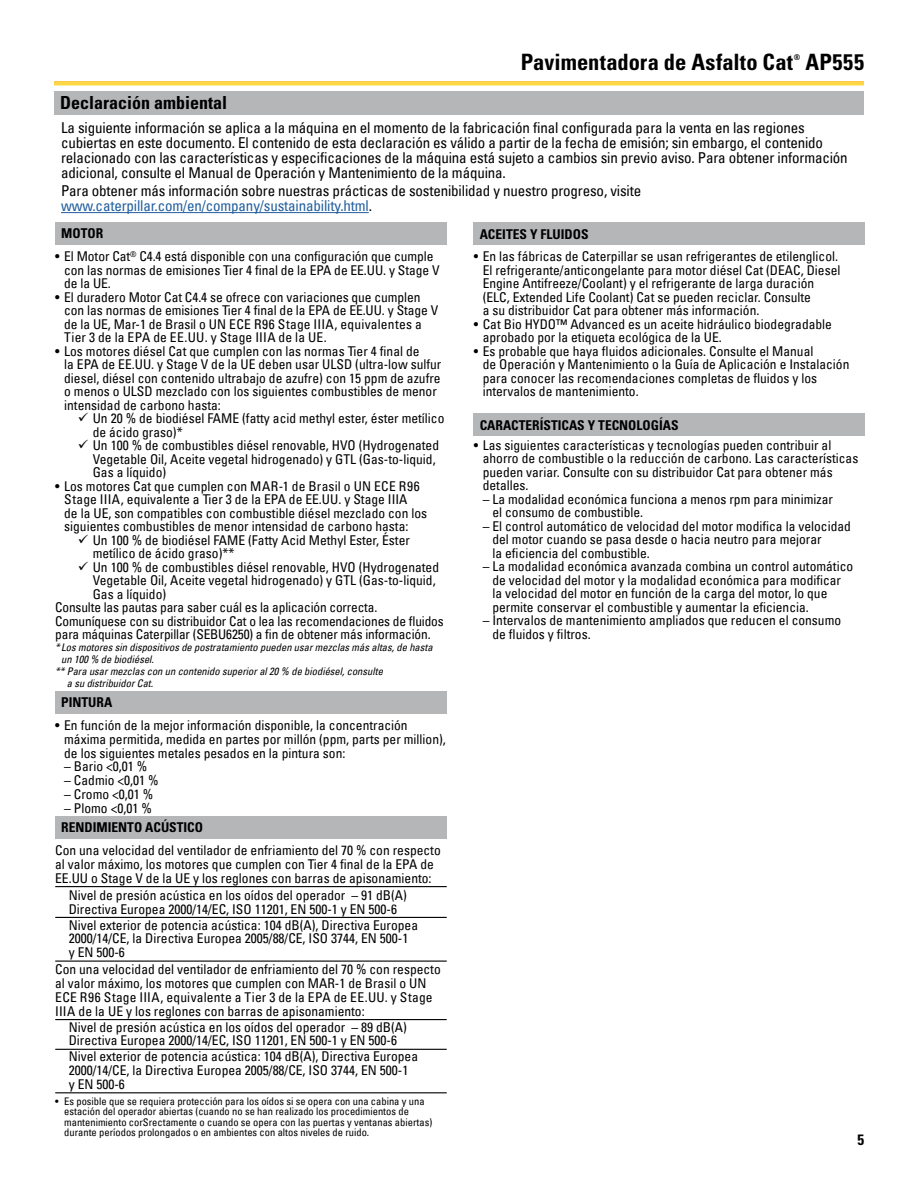
<style>
.page{position:relative;width:918px;height:1188px;background:#fff}
.page>*{position:absolute;margin:0;border:0;box-sizing:border-box;transform-origin:0 0}
.BackCover-SH{font:700 condensed 22.5px "Univers LT Std";letter-spacing:.01em;color:#000}
.MH{font:700 condensed 18px "Univers LT Std";color:#000}
.t1{font:condensed 15px/15px "Univers LT";letter-spacing:-.01em;color:#000}
.t2{font:700 condensed 15px "Univers LT Std";color:#000}
.TechSpec{font:condensed 13.5px/13.5px "Univers LT";color:#000}
.TechSpec-w_bullet{font:condensed 13.5px/13.5px "Univers LT";color:#000}
.MH-2{font:700 condensed 13.5px "Univers LT Std";color:#000}
.t3{font:condensed 10.5px/10.5px "Univers LT";color:#000}
.TechSpec-w_bullet-2{font:italic condensed 10.5px/12px "Univers LT";color:#000}
.BackCover-SH-2{font:700 condensed 7.8px "Univers LT Std";color:#000}
.s1{color:#215e9e}
</style>
<div class="page">
<div style="left:55px;top:222px;width:392px;height:23px;background:#b4b6b8"></div>
<div style="left:55px;top:691px;width:392px;height:22px;background:#b4b6b8"></div>
<div style="left:55px;top:816px;width:392px;height:23px;background:#b4b6b8"></div>
<hr style="left:55px;top:917px;width:392px;height:1px;background:#000">
<hr style="left:55px;top:961px;width:392px;height:1px;background:#000">
<hr style="left:55px;top:1019px;width:392px;height:1px;background:#000">
<hr style="left:55px;top:1049px;width:392px;height:1px;background:#000">
<hr style="left:55px;top:1092px;width:392px;height:1px;background:#000">
<hr style="left:55px;top:886px;width:392px;height:1px;background:#000">
<div style="left:474px;top:222px;width:391px;height:23px;background:#b4b6b8"></div>
<div style="left:474px;top:413px;width:391px;height:23px;background:#b4b6b8"></div>
<div style="left:54px;top:92px;width:810px;height:23px;background:#b4b6b8"></div>
<hr style="left:61px;top:212px;width:308px;height:1px;background:#215e9e">
<p class="BackCover-SH" style="left:521px;top:48px;width:274px">Pavimentadora de Asfalto Cat</p>
<p class="BackCover-SH-2" style="left:794px;top:52px;width:8px">®</p>
<p class="BackCover-SH" style="left:805px;top:48px;width:60px">AP555</p>
<p class="MH" style="left:60px;top:92px;width:169px">Declaración ambiental</p>
<p class="t1" style="left:61px;top:120px;width:788px">La siguiente información se aplica a la máquina en el momento de la fabricación final configurada para la venta en las regiones cubiertas en este documento. El contenido de esta declaración es válido a partir de la fecha de emisión; sin embargo, el contenido relacionado con las características y especificaciones de la máquina está sujeto a cambios sin previo aviso. Para obtener información adicional, consulte el Manual de Operación y Mantenimiento de la máquina.</p>
<p class="t1" style="left:61px;top:183px;width:582px">Para obtener más información sobre nuestras prácticas de sostenibilidad y nuestro progreso, visite <span class="s1">www.caterpillar.com/en/company/sustainability.html</span>.</p>
<p class="MH-2" style="left:61px;top:225px;width:43px">MOTOR</p>
<p class="TechSpec" style="left:64px;top:250px;width:377px;text-indent:-9px">• El Motor Cat<sup>®</sup> C4.4 está disponible con una configuración que cumple con las normas de emisiones Tier 4 final de la EPA de EE.UU. y Stage V de la UE.</p>
<p class="TechSpec" style="left:64px;top:290px;width:376px;text-indent:-9px">• El duradero Motor Cat C4.4 se ofrece con variaciones que cumplen con las normas de emisiones Tier 4 final de la EPA de EE.UU. y Stage V de la UE, Mar-1 de Brasil o UN ECE R96 Stage IIIA, equivalentes a Tier 3 de la EPA de EE.UU. y Stage IIIA de la UE.</p>
<p class="TechSpec" style="left:64px;top:344px;width:379px;text-indent:-9px">• Los motores diésel Cat que cumplen con las normas Tier 4 final de<br>la EPA de EE.UU. y Stage V de la UE deben usar ULSD (ultra-low sulfur diesel, diésel con contenido ultrabajo de azufre) con 15 ppm de azufre o menos o ULSD mezclado con los siguientes combustibles de menor intensidad de carbono hasta:</p>
<p class="TechSpec-w_bullet" style="left:93px;top:412px;width:353px;text-indent:-15px">✓ Un 20 % de biodiésel FAME (fatty acid methyl ester, éster metílico de ácido graso)*</p>
<p class="TechSpec-w_bullet" style="left:93px;top:439px;width:348px;text-indent:-15px">✓ Un 100 % de combustibles diésel renovable, HVO (Hydrogenated<br>Vegetable Oil, Aceite vegetal hidrogenado) y GTL (Gas-to-liquid,<br>Gas a líquido)</p>
<p class="TechSpec" style="left:64px;top:479px;width:364px;text-indent:-9px">• Los motores Cat que cumplen con MAR-1 de Brasil o UN ECE R96<br>Stage IIIA, equivalente a Tier 3 de la EPA de EE.UU. y Stage IIIA<br>de la UE, son compatibles con combustible diésel mezclado con los siguientes combustibles de menor intensidad de carbono hasta:</p>
<p class="TechSpec-w_bullet" style="left:93px;top:533px;width:319px;text-indent:-15px">✓ Un 100 % de biodiésel FAME (Fatty Acid Methyl Ester, Éster metílico de ácido graso)**</p>
<p class="TechSpec-w_bullet" style="left:93px;top:560px;width:348px;text-indent:-15px">✓ Un 100 % de combustibles diésel renovable, HVO (Hydrogenated<br>Vegetable Oil, Aceite vegetal hidrogenado) y GTL (Gas-to-liquid,<br>Gas a líquido)</p>
<p class="TechSpec-w_bullet" style="left:55px;top:601px;width:390px">Consulte las pautas para saber cuál es la aplicación correcta.<br>Comuníquese con su distribuidor Cat o lea las recomendaciones de fluidos para máquinas Caterpillar (SEBU6250) a fin de obtener más información.</p>
<p class="TechSpec-w_bullet-2" style="left:61px;top:642px;width:373px;text-indent:-6px">* Los motores sin dispositivos de postratamiento pueden usar mezclas más altas, de hasta un 100 % de biodiésel.</p>
<p class="TechSpec-w_bullet-2" style="left:67px;top:666px;width:318px;text-indent:-12px">** Para usar mezclas con un contenido superior al 20 % de biodiésel, consulte a su distribuidor Cat.</p>
<p class="MH-2" style="left:61px;top:694px;width:53px">PINTURA</p>
<p class="TechSpec" style="left:64px;top:718px;width:383px;text-indent:-9px">• En función de la mejor información disponible, la concentración máxima permitida, medida en partes por millón (ppm, parts per million), de los siguientes metales pesados en la pintura son:</p>
<p class="TechSpec" style="left:64px;top:760px;width:85px">– Bario &lt;0,01 %</p>
<p class="TechSpec" style="left:64px;top:773px;width:96px">– Cadmio &lt;0,01 %</p>
<p class="TechSpec" style="left:64px;top:787px;width:91px">– Cromo &lt;0,01 %</p>
<p class="TechSpec" style="left:64px;top:801px;width:89px">– Plomo &lt;0,01 %</p>
<p class="MH-2" style="left:61px;top:819px;width:143px">RENDIMIENTO ACÚSTICO</p>
<p class="TechSpec" style="left:55px;top:843px;width:387px">Con una velocidad del ventilador de enfriamiento del 70 % con respecto al valor máximo, los motores que cumplen con Tier 4 final de la EPA de<br>EE.UU o Stage V de la UE y los reglones con barras de apisonamiento:</p>
<p class="TechSpec" style="left:69px;top:888px;width:340px">Nivel de presión acústica en los oídos del operador – 91 dB(A)<br>Directiva Europea 2000/14/EC, ISO 11201, EN 500-1 y EN 500-6</p>
<p class="TechSpec" style="left:69px;top:918px;width:351px">Nivel exterior de potencia acústica: 104 dB(A), Directiva Europea<br>2000/14/CE, la Directiva Europea 2005/88/CE, ISO 3744, EN 500-1<br>y EN 500-6</p>
<p class="TechSpec" style="left:55px;top:962px;width:387px">Con una velocidad del ventilador de enfriamiento del 70 % con respecto al valor máximo, los motores que cumplen con MAR-1 de Brasil o UN ECE R96 Stage IIIA, equivalente a Tier 3 de la EPA de EE.UU. y Stage IIIA de la UE y los reglones con barras de apisonamiento:</p>
<p class="TechSpec" style="left:69px;top:1020px;width:340px">Nivel de presión acústica en los oídos del operador – 89 dB(A)<br>Directiva Europea 2000/14/EC, ISO 11201, EN 500-1 y EN 500-6</p>
<p class="TechSpec" style="left:69px;top:1049px;width:351px">Nivel exterior de potencia acústica: 104 dB(A), Directiva Europea<br>2000/14/CE, la Directiva Europea 2005/88/CE, ISO 3744, EN 500-1<br>y EN 500-6</p>
<p class="t3" style="left:64px;top:1096px;width:370px;text-indent:-9px">• Es posible que se requiera protección para los oídos si se opera con una cabina y una estación del operador abiertas (cuando no se han realizado los procedimientos de mantenimiento corSrectamente o cuando se opera con las puertas y ventanas abiertas) durante períodos prolongados o en ambientes con altos niveles de ruido.</p>
<p class="MH-2" style="left:480px;top:226px;width:110px">ACEITES Y FLUIDOS</p>
<p class="TechSpec" style="left:483px;top:250px;width:359px;text-indent:-9px">• En las fábricas de Caterpillar se usan refrigerantes de etilenglicol.<br>El refrigerante/anticongelante para motor diésel Cat (DEAC, Diesel Engine Antifreeze/Coolant) y el refrigerante de larga duración (ELC, Extended Life Coolant) Cat se pueden reciclar. Consulte<br>a su distribuidor Cat para obtener más información.</p>
<p class="TechSpec" style="left:483px;top:317px;width:351px;text-indent:-9px">• Cat Bio HYDO™ Advanced es un aceite hidráulico biodegradable aprobado por la etiqueta ecológica de la UE.</p>
<p class="TechSpec" style="left:483px;top:344px;width:368px;text-indent:-9px">• Es probable que haya fluidos adicionales. Consulte el Manual<br>de Operación y Mantenimiento o la Guía de Aplicación e Instalación para conocer las recomendaciones completas de fluidos y los intervalos de mantenimiento.</p>
<p class="MH-2" style="left:480px;top:416px;width:200px">CARACTERÍSTICAS Y TECNOLOGÍAS</p>
<p class="TechSpec" style="left:483px;top:438px;width:377px;text-indent:-9px">• Las siguientes características y tecnologías pueden contribuir al ahorro de combustible o la reducción de carbono. Las características pueden variar. Consulte con su distribuidor Cat para obtener más detalles.</p>
<p class="TechSpec" style="left:492px;top:492px;width:342px;text-indent:-10px">– La modalidad económica funciona a menos rpm para minimizar el consumo de combustible.</p>
<p class="TechSpec" style="left:492px;top:519px;width:360px;text-indent:-10px">– El control automático de velocidad del motor modifica la velocidad del motor cuando se pasa desde o hacia neutro para mejorar<br>la eficiencia del combustible.</p>
<p class="TechSpec" style="left:492px;top:560px;width:362px;text-indent:-10px">– La modalidad económica avanzada combina un control automático de velocidad del motor y la modalidad económica para modificar la velocidad del motor en función de la carga del motor, lo que permite conservar el combustible y aumentar la eficiencia.</p>
<p class="TechSpec" style="left:492px;top:614px;width:350px;text-indent:-10px">– Intervalos de mantenimiento ampliados que reducen el consumo de fluidos y filtros.</p>
<p class="t2" style="left:857px;top:1130px;width:8px">5</p>
</div>
